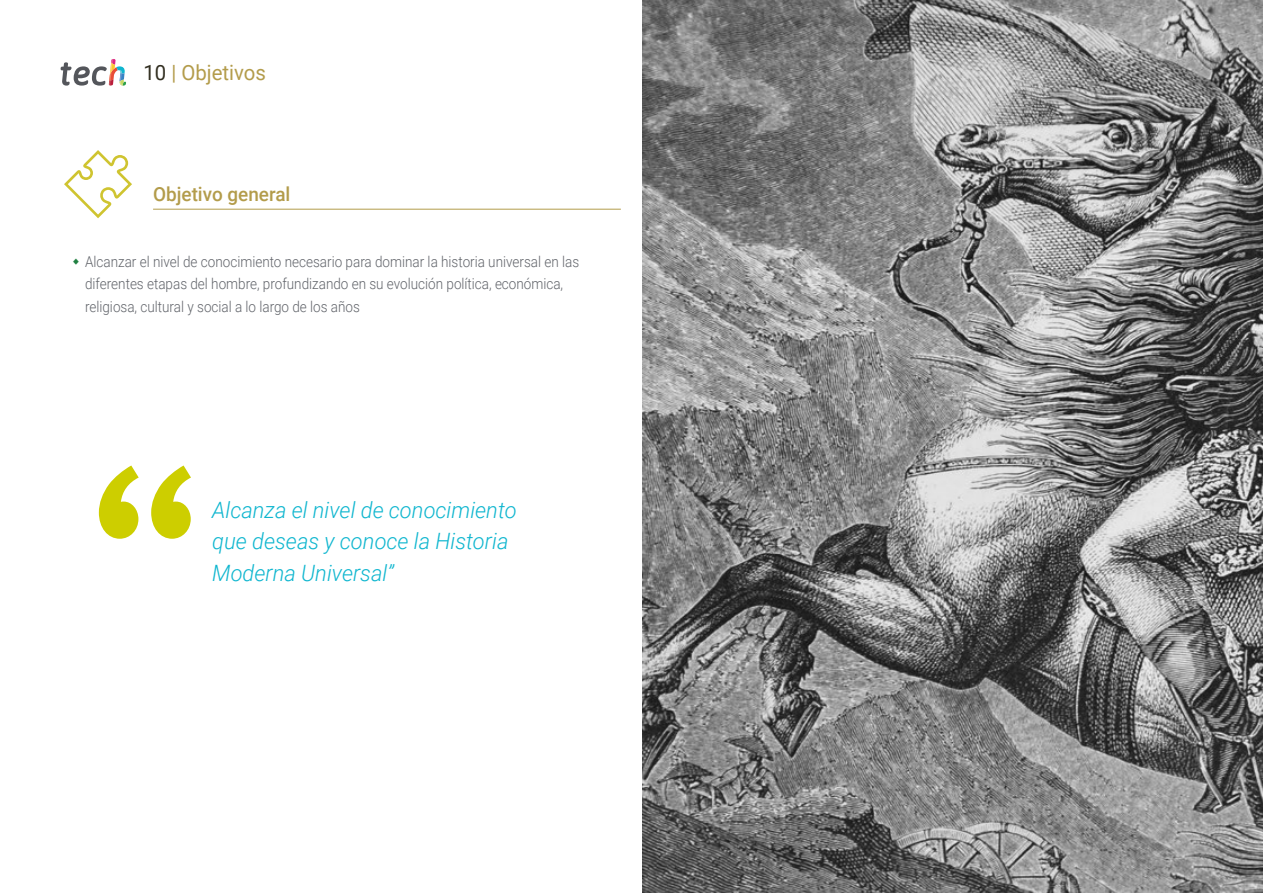
<style>
.page{position:relative;width:1263px;height:893px;background:#fff}
.page>*{position:absolute;margin:0;border:0;box-sizing:border-box;transform-origin:0 0}
.t1{font:italic 300 22.5px/31.5px "Roboto";color:#0fb6cf}
.t2{font:21px "Roboto";color:#b39c4b}
.t3{font:500 19.5px "Roboto";color:#b39c4b}
.t4{font:300 15px/22.5px "Roboto";color:#61646a;scale:.9 1}
.s1{color:#312e20}
</style>
<div class="page">
<hr style="left:153px;top:209px;width:468px;height:1px;background:#b39c4b">
<svg style="left:64px;top:150px;width:68px;height:68px"></svg>
<img style="left:642px;top:0;width:621px;height:893px">
<svg style="left:61px;top:59px;width:65px;height:27px"></svg>
<svg style="left:99px;top:465px;width:92px;height:74px"></svg>
<h2 class="t2" style="left:144px;top:57px;width:124px"><span class="s1">10</span> | Objetivos</h2>
<h3 class="t3" style="left:153px;top:180px;width:139px">Objetivo general</h3>
<p class="t4" style="left:85px;top:250px;width:551px">Alcanzar el nivel de conocimiento necesario para dominar la historia universal en las diferentes etapas del hombre, profundizando en su evolución política, económica, religiosa, cultural y social a lo largo de los años</p>
<h1 class="t1" style="left:212px;top:493px;width:306px">Alcanza el nivel de conocimiento que deseas y conoce la Historia<br>Moderna Universal”</h1>
</div>
